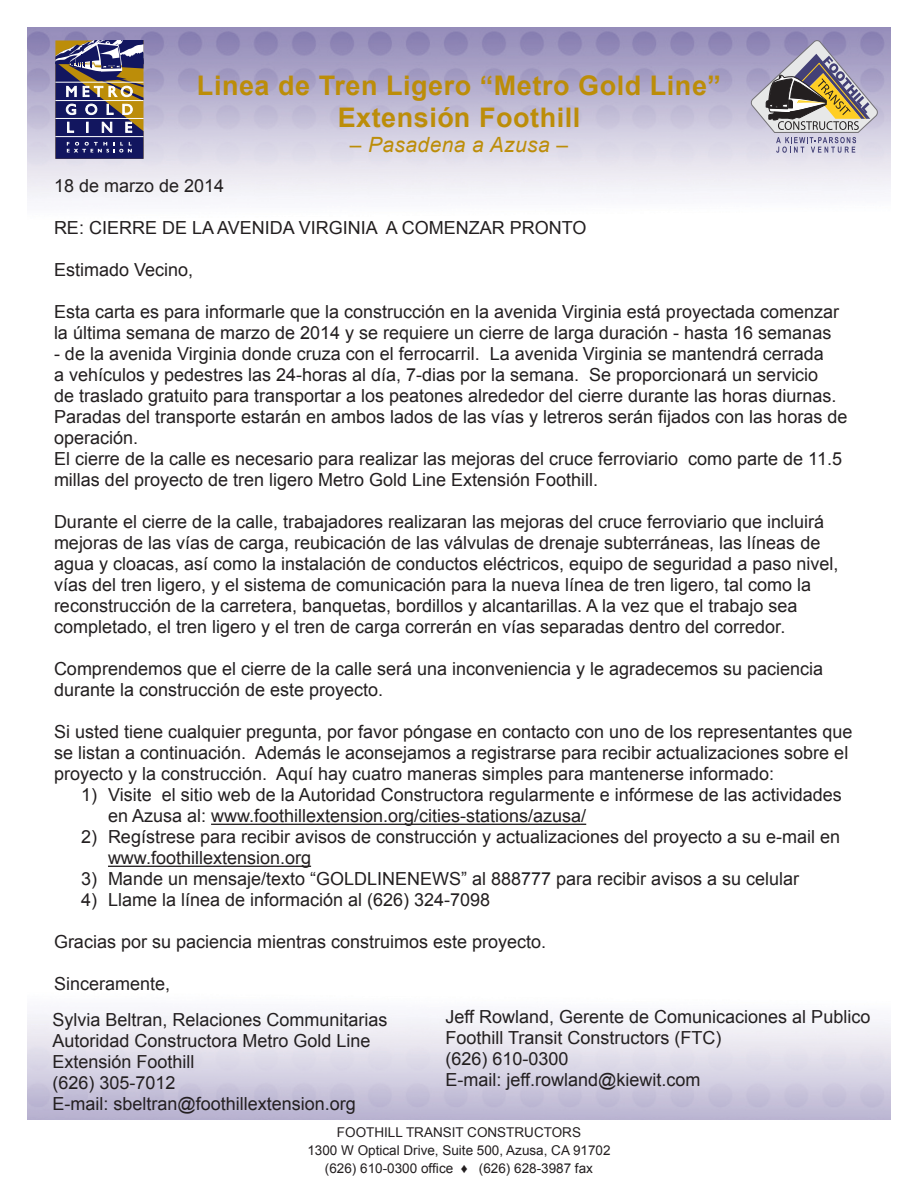
<style>
.page{position:relative;width:918px;height:1188px;background:#fff}
.page>*{position:absolute;margin:0;border:0;box-sizing:border-box;transform-origin:0 0}
.t1{font:700 27px/32.4px "Arial";letter-spacing:.02em;color:#bc8d09;text-align:center}
.t2{font:italic 21px "Arial";letter-spacing:.02em;color:#bc8d09}
.Subheading{font:18px/21px "Arial";color:#231f20}
.t3{font:13.5px "Arial";color:#231f20}
.s1{font-style:normal}
</style>
<div class="page">
<svg style="left:55px;top:40px;width:89px;height:119px"></svg>
<svg style="left:751px;top:40px;width:127px;height:113px"></svg>
<hr style="left:211px;top:824px;width:375px;height:1px;background:#231f20">
<hr style="left:108px;top:866px;width:203px;height:1px;background:#231f20">
<p class="t1" style="left:197px;top:70px;width:526px">Linea de Tren Ligero “Metro Gold Line”<br>Extensión Foothill</p>
<p class="t2" style="left:350px;top:131px;width:220px"><span class="s1">–</span> Pasadena a Azusa –</p>
<p class="Subheading" style="left:54px;top:176px;width:172px">18 de marzo de 2014</p>
<p class="Subheading" style="left:54px;top:218px;width:534px">RE: CIERRE DE LA AVENIDA VIRGINIA A COMENZAR PRONTO</p>
<p class="Subheading" style="left:54px;top:260px;width:141px">Estimado Vecino,</p>
<p class="Subheading" style="left:54px;top:302px;width:787px">Esta carta es para informarle que la construcción en la avenida Virginia está proyectada comenzar la última semana de marzo de 2014 y se requiere un cierre de larga duración - hasta 16 semanas</p>
<p class="Subheading" style="left:54px;top:344px;width:795px">- de la avenida Virginia donde cruza con el ferrocarril. La avenida Virginia se mantendrá cerrada<br>a vehículos y pedestres las 24-horas al día, 7-dias por la semana. Se proporcionará un servicio<br>de traslado gratuito para transportar a los peatones alrededor del cierre durante las horas diurnas.<br>Paradas del transporte estarán en ambos lados de las vías y letreros serán fijados con las horas de operación.</p>
<p class="Subheading" style="left:54px;top:449px;width:790px">El cierre de la calle es necesario para realizar las mejoras del cruce ferroviario como parte de 11.5 millas del proyecto de tren ligero Metro Gold Line Extensión Foothill.</p>
<p class="Subheading" style="left:54px;top:512px;width:786px">Durante el cierre de la calle, trabajadores realizaran las mejoras del cruce ferroviario que incluirá mejoras de las vías de carga, reubicación de las válvulas de drenaje subterráneas, las líneas de agua y cloacas, así como la instalación de conductos eléctricos, equipo de seguridad a paso nivel, vías del tren ligero, y el sistema de comunicación para la nueva línea de tren ligero, tal como la reconstrucción de la carretera, banquetas, bordillos y alcantarillas. A la vez que el trabajo sea completado, el tren ligero y el tren de carga correrán en vías separadas dentro del corredor.</p>
<p class="Subheading" style="left:54px;top:659px;width:771px">Comprendemos que el cierre de la calle será una inconveniencia y le agradecemos su paciencia durante la construcción de este proyecto.</p>
<p class="Subheading" style="left:54px;top:722px;width:800px">Si usted tiene cualquier pregunta, por favor póngase en contacto con uno de los representantes que se listan a continuación. Además le aconsejamos a registrarse para recibir actualizaciones sobre el proyecto y la construcción. Aquí hay cuatro maneras simples para mantenerse informado:</p>
<p class="Subheading" style="left:108px;top:785px;width:735px;text-indent:-27px">1) Visite el sitio web de la Autoridad Constructora regularmente e infórmese de las actividades en Azusa al: www.foothillextension.org/cities-stations/azusa/</p>
<p class="Subheading" style="left:108px;top:827px;width:734px;text-indent:-27px">2) Regístrese para recibir avisos de construcción y actualizaciones del proyecto a su e-mail en www.foothillextension.org</p>
<p class="Subheading" style="left:81px;top:869px;width:720px">3) Mande un mensaje/texto “GOLDLINENEWS” al 888777 para recibir avisos a su celular</p>
<p class="Subheading" style="left:81px;top:890px;width:411px">4) Llame la línea de información al (626) 324-7098</p>
<p class="Subheading" style="left:54px;top:932px;width:494px">Gracias por su paciencia mientras construimos este proyecto.</p>
<p class="Subheading" style="left:54px;top:974px;width:118px">Sinceramente,</p>
<p class="Subheading" style="left:52px;top:1009px;width:337px">Sylvia Beltran, Relaciones Communitarias<br>Autoridad Constructora Metro Gold Line<br>Extensión Foothill</p>
<p class="Subheading" style="left:52px;top:1072px;width:125px">(626) 305-7012</p>
<p class="Subheading" style="left:52px;top:1093px;width:305px">E-mail: sbeltran@foothillextension.org</p>
<p class="Subheading" style="left:446px;top:1007px;width:426px">Jeff Rowland, Gerente de Comunicaciones al Publico<br>Foothill Transit Constructors (FTC)</p>
<p class="Subheading" style="left:446px;top:1049px;width:125px">(626) 610-0300</p>
<p class="Subheading" style="left:446px;top:1070px;width:256px">E-mail: jeff.rowland@kiewit.com</p>
<p class="t3" style="left:337px;top:1124px;width:246px">FOOTHILL TRANSIT CONSTRUCTORS</p>
<p class="t3" style="left:307px;top:1142px;width:305px">1300 W Optical Drive, Suite 500, Azusa, CA 91702</p>
<p class="t3" style="left:325px;top:1160px;width:270px">(626) 610-0300 office ♦ (626) 628-3987 fax</p>
</div>
